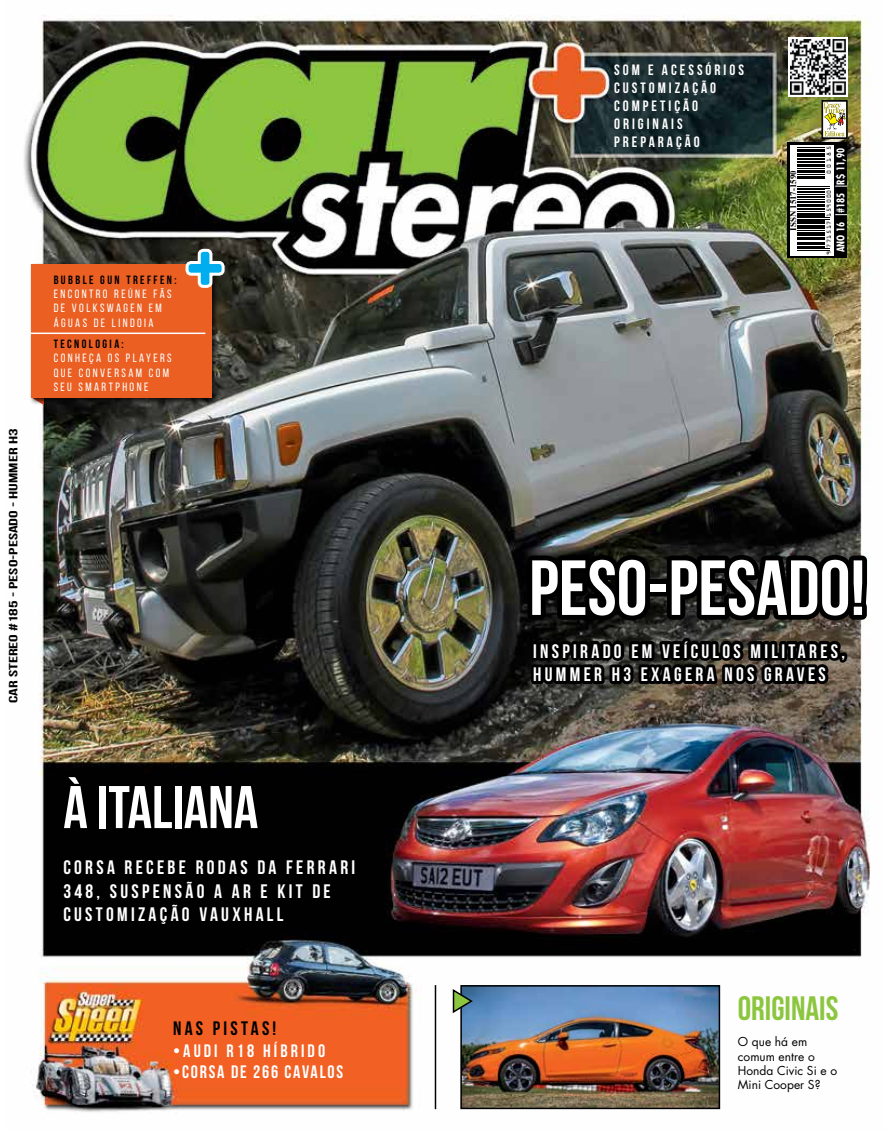
<style>
.page{position:relative;width:885px;height:1132px;background:#fff}
.page>*{position:absolute;margin:0;border:0;box-sizing:border-box;transform-origin:0 0}
.t1{font:700 77.85px "Bebas Neue";color:#fff}
.t2{font:700 60px "Bebas Neue";color:#fff}
.t3{font:700 33.9px "Bebas Neue";color:#8cc63f}
.t4{font:700 19.5px/23.4px "Bebas Neue";letter-spacing:.17em;color:#fff}
.t5{font:700 19.5px "Bebas Neue";letter-spacing:.17em;color:#000}
.t6{font:700 18px "Bebas Neue";letter-spacing:.1em;color:#fff}
.t7{font:700 18px "Bebas Neue";letter-spacing:.17em;color:#fff}
.t8{font:700 15px/18px "Bebas Neue";letter-spacing:.2em;color:#fff}
.t9{font:12px/14.4px "Bebas Neue";letter-spacing:.2em;color:#fff}
.t10{font:12px/14.4px "Futura Std";color:#000}
.t11{font:700 12px "Bebas Neue";color:#000;scale:1.59 1}
.t12{font:700 12px "Bebas Neue";letter-spacing:.2em;color:#000}
.t13{font:700 condensed 10.35px "Futura Std";color:#fff}
.t14{font:700 8.85px "Times New Roman";color:#000}
.t15{font:6.45px "OCR Aby BT";letter-spacing:.12em;color:#000}
</style>
<div class="page">
<img style="left:23px;top:15px;width:847px;height:1097px">
<div style="left:29px;top:262px;width:190px;height:143px;background:#000;opacity:.75"></div>
<div style="left:31px;top:264px;width:181px;height:133px;background:#eb5f23"></div>
<div style="left:787px;top:142px;width:59px;height:116px;background:#000"></div>
<svg style="left:796px;top:145px;width:37px;height:111px;fill:#fff"></svg>
<hr style="left:790px;top:250px;width:39px;height:1px;background:#000">
<hr style="left:790px;top:248px;width:39px;height:1px;background:#000">
<hr style="left:790px;top:246px;width:35px;height:2px;background:#000">
<hr style="left:790px;top:244px;width:35px;height:1px;background:#000">
<hr style="left:790px;top:242px;width:35px;height:1px;background:#000">
<hr style="left:790px;top:239px;width:35px;height:1px;background:#000">
<hr style="left:790px;top:237px;width:35px;height:1px;background:#000">
<hr style="left:790px;top:234px;width:35px;height:1px;background:#000">
<hr style="left:790px;top:232px;width:35px;height:1px;background:#000">
<hr style="left:790px;top:230px;width:35px;height:1px;background:#000">
<hr style="left:790px;top:228px;width:35px;height:1px;background:#000">
<hr style="left:790px;top:225px;width:35px;height:1px;background:#000">
<hr style="left:790px;top:222px;width:35px;height:2px;background:#000">
<hr style="left:790px;top:220px;width:35px;height:1px;background:#000">
<hr style="left:790px;top:219px;width:39px;height:1px;background:#000">
<hr style="left:790px;top:218px;width:39px;height:1px;background:#000">
<hr style="left:790px;top:215px;width:35px;height:2px;background:#000">
<hr style="left:790px;top:213px;width:35px;height:1px;background:#000">
<hr style="left:790px;top:211px;width:35px;height:1px;background:#000">
<hr style="left:790px;top:208px;width:35px;height:2px;background:#000">
<hr style="left:790px;top:205px;width:35px;height:2px;background:#000">
<hr style="left:790px;top:204px;width:35px;height:1px;background:#000">
<hr style="left:790px;top:201px;width:35px;height:2px;background:#000">
<hr style="left:790px;top:199px;width:35px;height:1px;background:#000">
<hr style="left:790px;top:196px;width:35px;height:2px;background:#000">
<hr style="left:790px;top:194px;width:35px;height:1px;background:#000">
<hr style="left:790px;top:191px;width:35px;height:2px;background:#000">
<hr style="left:790px;top:189px;width:35px;height:1px;background:#000">
<hr style="left:790px;top:188px;width:39px;height:1px;background:#000">
<hr style="left:790px;top:187px;width:39px;height:1px;background:#000">
<hr style="left:790px;top:178px;width:35px;height:1px;background:#000">
<hr style="left:790px;top:176px;width:35px;height:1px;background:#000">
<hr style="left:790px;top:174px;width:35px;height:1px;background:#000">
<hr style="left:790px;top:171px;width:35px;height:2px;background:#000">
<hr style="left:790px;top:170px;width:35px;height:1px;background:#000">
<hr style="left:790px;top:168px;width:35px;height:1px;background:#000">
<hr style="left:790px;top:165px;width:35px;height:2px;background:#000">
<hr style="left:790px;top:164px;width:35px;height:1px;background:#000">
<hr style="left:790px;top:161px;width:35px;height:1px;background:#000">
<hr style="left:790px;top:159px;width:35px;height:1px;background:#000">
<hr style="left:790px;top:158px;width:35px;height:1px;background:#000">
<hr style="left:790px;top:156px;width:35px;height:1px;background:#000">
<hr style="left:790px;top:153px;width:35px;height:2px;background:#000">
<hr style="left:790px;top:152px;width:35px;height:1px;background:#000">
<hr style="left:790px;top:150px;width:35px;height:1px;background:#000">
<hr style="left:790px;top:147px;width:35px;height:1px;background:#000">
<div style="left:790px;top:145px;width:6px;height:111px;background:#fff"></div>
<svg style="left:788px;top:37px;width:59px;height:59px"></svg>
<img style="left:790px;top:39px;width:55px;height:55px">
<div style="left:821px;top:100px;width:26px;height:39px;border:1px solid #000"></div>
<div style="left:822px;top:101px;width:24px;height:37px;border:1px solid #000"></div>
<svg style="left:823px;top:102px;width:22px;height:34px"></svg>
<div style="left:351px;top:858px;width:5px;height:17px;border:3px solid #000"></div>
<div style="left:61px;top:856px;width:291px;height:82px;background:#010101"></div>
<img style="left:463px;top:987px;width:254px;height:118px">
<div style="left:460px;top:984px;width:260px;height:124px;border:2px solid #000"></div>
<svg style="left:452px;top:987px;width:21px;height:27px"></svg>
<svg style="left:184px;top:247px;width:42px;height:42px"></svg>
<hr style="left:29px;top:332px;width:176px;height:2px;background:#fff">
<svg style="left:522px;top:549px;width:348px;height:171px;background:#272420"></svg>
<div style="left:58px;top:770px;width:35px;height:62px;background:#000"></div>
<div style="left:97px;top:783px;width:11px;height:47px;border:5px solid #000"></div>
<div style="left:104px;top:762px;width:159px;height:84px;background:#010101"></div>
<hr style="left:434px;top:984px;width:2px;height:124px;background:#000">
<p class="t11" style="left:7px;top:703px;width:174px;rotate:-90deg">CAR STEREO #185 - PESO-PESADO - HUMMER H3</p>
<p class="t12" style="left:54px;top:273px;width:124px">BUBBLE GUN TREFFEN:</p>
<p class="t9" style="left:54px;top:286px;width:119px">ENCONTRO REÚNE FÃS<br>DE VOLKSWAGEN EM<br>ÁGUAS DE LINDOIA</p>
<p class="t12" style="left:54px;top:337px;width:72px">TECNOLOGIA:</p>
<p class="t9" style="left:54px;top:350px;width:119px">CONHEÇA OS PLAYERS<br>QUE CONVERSAM COM<br>SEU SMARTPHONE</p>
<h2 class="t2" style="left:63px;top:774px;width:195px">À ITALIANA</h2>
<p class="t4" style="left:63px;top:855px;width:293px">CORSA RECEBE RODAS DA FERRARI<br>348, SUSPENSÃO A AR E KIT DE<br>CUSTOMIZAÇÃO VAUXHALL</p>
<p class="t5" style="left:173px;top:1017px;width:105px">NAS PISTAS!</p>
<p class="t7" style="left:173px;top:1040px;width:153px">•AUDI R18 HÍBRIDO</p>
<p class="t6" style="left:173px;top:1061px;width:172px">•CORSA DE 266 CAVALOS</p>
<p class="t8" style="left:614px;top:60px;width:131px">SOM E ACESSÓRIOS<br>CUSTOMIZAÇÃO<br>COMPETIÇÃO<br>ORIGINAIS<br>PREPARAÇÃO</p>
<p class="t14" style="left:786px;top:230px;width:61px;rotate:-90deg">ISSN 1517-1590</p>
<p class="t15" style="left:825px;top:174px;width:29px;rotate:-90deg">0 0 1 8 5</p>
<p class="t13" style="left:834px;top:252px;width:105px;rotate:-90deg">ANO 16 #185 R$ 11,90</p>
<p class="t15" style="left:825px;top:255px;width:67px;rotate:-90deg">9 771517 159000</p>
<h1 class="t1" style="left:529px;top:545px;width:337px">PESO-PESADO!</h1>
<p class="t4" style="left:533px;top:638px;width:313px">INSPIRADO EM VEÍCULOS MILITARES,<br>HUMMER H3 EXAGERA NOS GRAVES</p>
<h3 class="t3" style="left:737px;top:988px;width:102px">ORIGINAIS</h3>
<p class="t10" style="left:737px;top:1034px;width:101px">O que há em comum entre o<br>Honda Civic Si e o<br>Mini Cooper S?</p>
</div>
